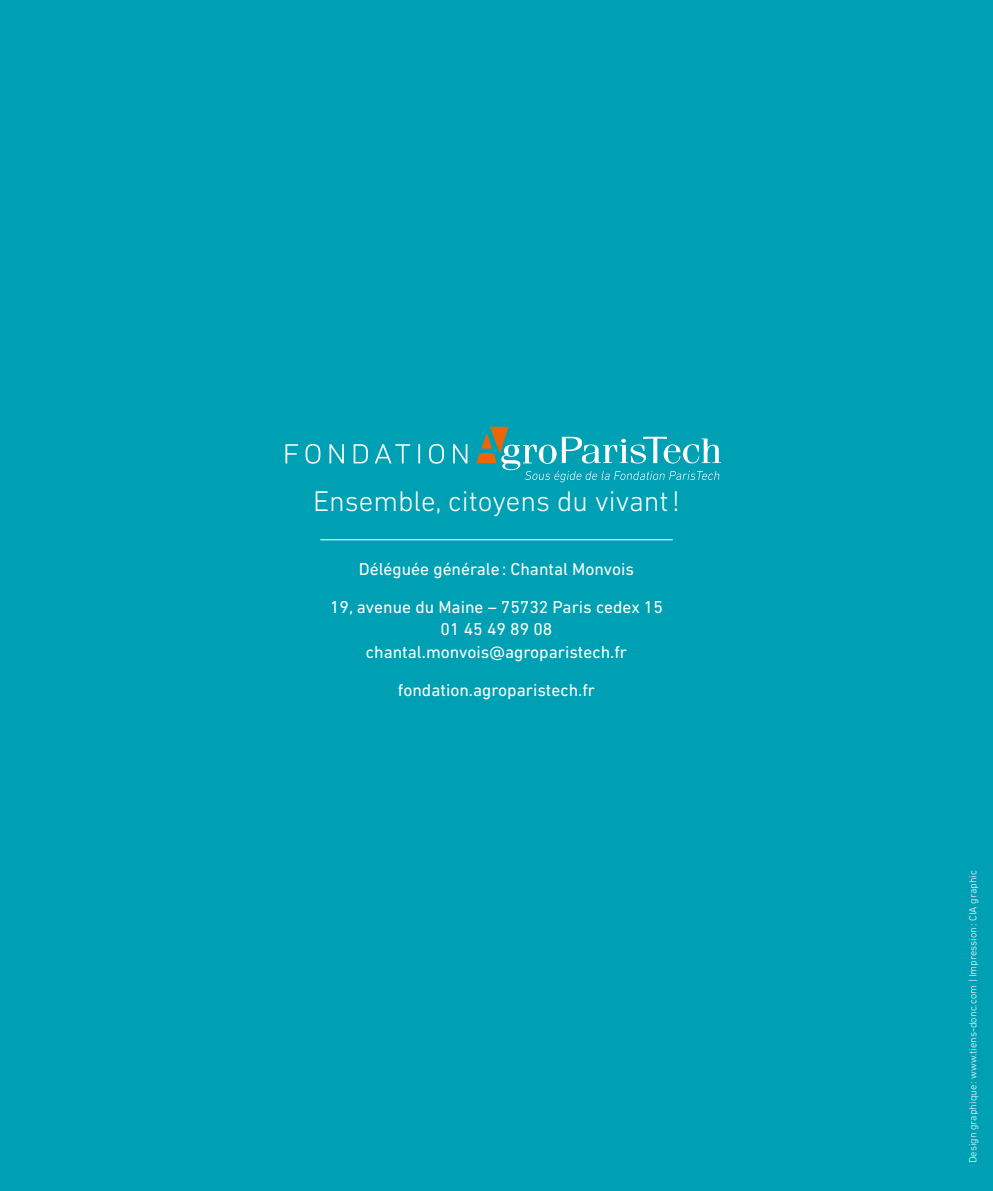
<style>
.page{position:relative;width:993px;height:1191px;background:#fff}
.page>*{position:absolute;margin:0;border:0;box-sizing:border-box;transform-origin:0 0}
.t1{font:300 29.05px "DIN Next LT Pro";color:#fff}
.t2{font:17.5px/37.6px "DIN Next LT Pro";color:#fff;text-align:center}
.t3{font:300 10.5px "DIN Next LT Pro";color:#fff}
</style>
<div class="page">
<div style="left:0;top:0;width:992px;height:1191px;background:#00a0b4"></div>
<hr style="left:320px;top:539px;width:352px;height:1px;background:#fff">
<svg style="left:285px;top:444px;width:182px;height:20px"></svg>
<svg style="left:476px;top:427px;width:244px;height:55px"></svg>
<h1 class="t1" style="left:313px;top:484px;width:368px">Ensemble, citoyens du vivant!</h1>
<p class="t2" style="left:330px;top:550px;width:334px">Déléguée générale: Chantal Monvois<br>19, avenue du Maine – 75732 Paris cedex 15</p>
<p class="t2" style="left:366px;top:618px;width:262px;line-height:22.8px">01 45 49 89 08 chantal.monvois@agroparistech.fr</p>
<p class="t2" style="left:398px;top:670px;width:199px">fondation.agroparistech.fr</p>
<p class="t3" style="left:966px;top:1163px;width:294px;rotate:-90deg">Design graphique: www.tiens-donc.com | Impression: CIA graphic</p>
</div>
